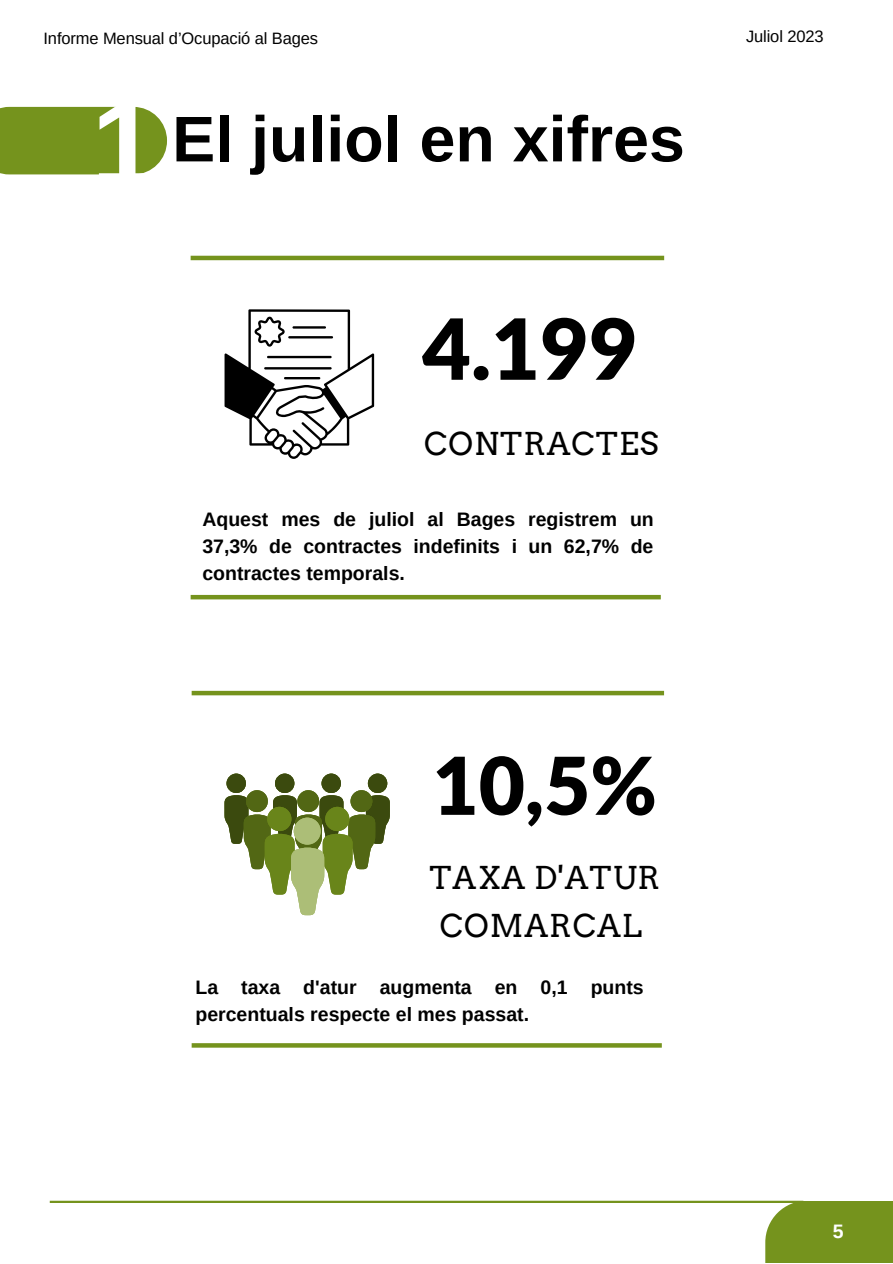
<style>
.page{position:relative;width:893px;height:1264px;background:#fff}
.page>*{position:absolute;margin:0;border:0;box-sizing:border-box;transform-origin:0 0}
.t1{font:700 118.8px "Arimo";color:#fff}
.t2{font:900 84.15px "Lato Latin";color:#000}
.t3{font:900 79.65px "Lato Latin";color:#000}
.t4{font:700 64.5px "Arimo";color:#000}
.t5{font:31.5px/48.3px "Arvo";letter-spacing:.035em;color:#000;text-align:center}
.t6{font:700 19.5px/27px "Arimo";color:#000;text-align:justify}
.t7{font:19.5px "Arimo";color:#fff}
.t8{font:700 19.5px "Arimo";color:#fff}
.t9{font:16.5px "Arimo";letter-spacing:-.005em;color:#000}
</style>
<div class="page">
<hr style="left:50px;top:1200px;width:753px;height:2px;background:#75931d">
<div style="left:0;top:107px;width:167px;height:67px;background:#75931d"></div>
<div style="left:765px;top:1200px;width:127px;height:62px;background:#75931d"></div>
<svg style="left:224px;top:309px;width:150px;height:150px"></svg>
<svg style="left:224px;top:773px;width:166px;height:142px"></svg>
<div style="left:294px;top:817px;width:27px;height:27px;background:#acbe77;border-radius:50%"></div>
<hr style="left:192px;top:691px;width:472px;height:4px;background:#75931d">
<svg style="left:192px;top:1043px;width:469px;height:4px;background:#7a9726"></svg>
<hr style="left:191px;top:595px;width:469px;height:4px;background:#75931d">
<hr style="left:191px;top:256px;width:473px;height:4px;background:#75931d">
<p class="t9" style="left:43px;top:29px;width:276px">Informe Mensual d’Ocupació al Bages</p>
<p class="t1" style="left:91px;top:78px;width:68px">1</p>
<p class="t4" style="left:172px;top:103px;width:514px">El juliol en xifres</p>
<p class="t2" style="left:422px;top:312px;width:217px">4.199</p>
<p class="t5" style="left:424px;top:419px;width:236px">CONTRACTES</p>
<p class="t6" style="left:202px;top:506px;width:453px">Aquest mes de juliol al Bages registrem un 37,3% de contractes indefinits i un 62,7% de contractes temporals.</p>
<p class="t9" style="left:746px;top:27px;width:79px">Juliol 2023</p>
<p class="t3" style="left:432px;top:750px;width:226px">10,5%</p>
<p class="t5" style="left:429px;top:853px;width:232px">TAXA D'ATUR<br>COMARCAL</p>
<p class="t6" style="left:195px;top:973px;width:449px">La taxa d'atur augmenta en 0,1 punts percentuals respecte el mes passat.</p>
<p class="t7" style="left:827px;top:1220px;width:12px">4</p>
<p class="t8" style="left:832px;top:1220px;width:12px">5</p>
</div>
